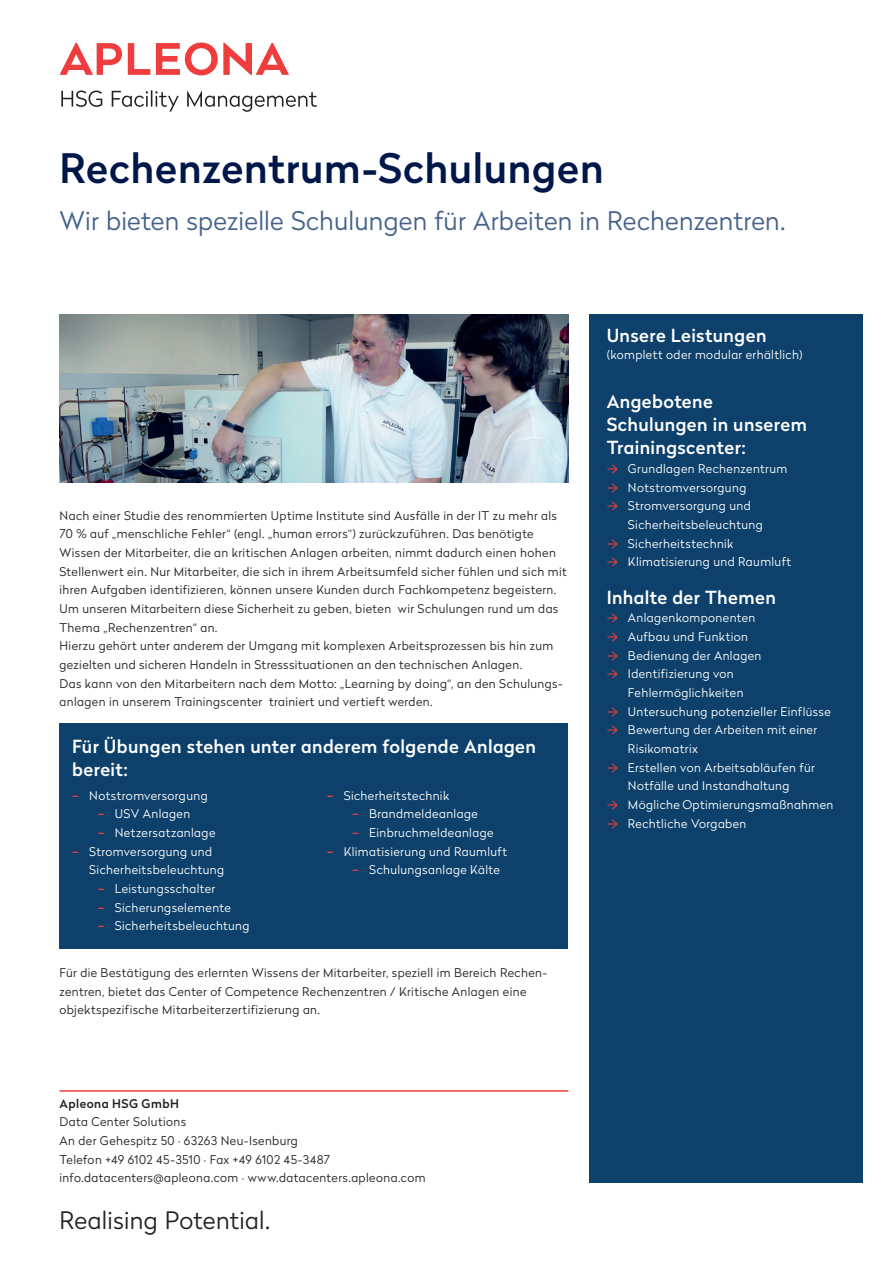
<style>
.page{position:relative;width:893px;height:1263px;background:#fff}
.page>*{position:absolute;margin:0;border:0;box-sizing:border-box;transform-origin:0 0}
.t1{font:500 40.5px "Radikal";letter-spacing:.015em;color:#00174a}
.t2{font:300 25.5px "Radikal";letter-spacing:.01em;color:#436189}
.t3{font:300 24px "Radikal";letter-spacing:.01em;color:#231f20}
.t4{font:500 18px/23.4px "Radikal";letter-spacing:.025em;color:#fff}
.t5{font:300 12px/18.6px "Radikal";letter-spacing:.035em;color:#231f20}
.t6{font:300 12px/18.6px "Radikal";letter-spacing:.035em;color:#fff}
.t7{font:500 12px "Radikal";letter-spacing:.04em;color:#231f20}
.s1{font-size:18px;color:#ee3d3c}
</style>
<div class="page">
<svg style="left:61px;top:90px;width:256px;height:22px"></svg>
<svg style="left:60px;top:43px;width:229px;height:32px"></svg>
<hr style="left:60px;top:1090px;width:508px;height:2px;background:#ee3d3c">
<div style="left:60px;top:724px;width:508px;height:225px;background:#0d416b"></div>
<div style="left:590px;top:314px;width:273px;height:868px;background:#0d416b"></div>
<img style="left:60px;top:314px;width:508px;height:168px">
<h1 class="t1" style="left:60px;top:140px;width:546px">Rechenzentrum-Schulungen</h1>
<h2 class="t2" style="left:60px;top:203px;width:728px">Wir bieten spezielle Schulungen für Arbeiten in Rechenzentren.</h2>
<p class="t5" style="left:60px;top:505px;width:509px">Nach einer Studie des renommierten Uptime Institute sind Ausfälle in der IT zu mehr als 70 % auf „menschliche Fehler“ (engl. „human errors“) zurückzuführen. Das benötigte Wissen der Mitarbeiter, die an kritischen Anlagen arbeiten, nimmt dadurch einen hohen Stellenwert ein. Nur Mitarbeiter, die sich in ihrem Arbeitsumfeld sicher fühlen und sich mit ihren Aufgaben identifizieren, können unsere Kunden durch Fachkompetenz begeistern.<br>Um unseren Mitarbeitern diese Sicherheit zu geben, bieten wir Schulungen rund um das Thema „Rechenzentren“ an.<br>Hierzu gehört unter anderem der Umgang mit komplexen Arbeitsprozessen bis hin zum gezielten und sicheren Handeln in Stresssituationen an den technischen Anlagen.<br>Das kann von den Mitarbeitern nach dem Motto: „Learning by doing“, an den Schulungs&shy;anlagen in unserem Trainingscenter trainiert und vertieft werden.</p>
<h3 class="t4" style="left:72px;top:734px;width:465px">Für Übungen stehen unter anderem folgende Anlagen bereit:</h3>
<p class="t6" style="left:72px;top:785px;width:137px"><span class="s1">-</span> Notstromversorgung</p>
<p class="t6" style="left:98px;top:804px;width:94px"><span class="s1">-</span> USV Anlagen</p>
<p class="t6" style="left:98px;top:823px;width:119px"><span class="s1">-</span> Netzersatzanlage</p>
<p class="t6" style="left:89px;top:841px;width:136px;text-indent:-17px"><span class="s1">-</span> Stromversorgung und<br>Sicherheitsbeleuchtung</p>
<p class="t6" style="left:98px;top:879px;width:119px"><span class="s1">-</span> Leistungsschalter</p>
<p class="t6" style="left:98px;top:897px;width:135px"><span class="s1">-</span> Sicherungselemente</p>
<p class="t6" style="left:98px;top:916px;width:153px"><span class="s1">-</span> Sicherheitsbeleuchtung</p>
<p class="t6" style="left:327px;top:785px;width:124px"><span class="s1">-</span> Sicherheitstechnik</p>
<p class="t6" style="left:352px;top:804px;width:127px"><span class="s1">-</span> Brandmeldeanlage</p>
<p class="t6" style="left:352px;top:823px;width:143px"><span class="s1">-</span> Einbruchmeldeanlage</p>
<p class="t6" style="left:327px;top:841px;width:182px"><span class="s1">-</span> Klimatisierung und Raumluft</p>
<p class="t6" style="left:352px;top:860px;width:149px"><span class="s1">-</span> Schulungsanlage Kälte</p>
<p class="t5" style="left:60px;top:963px;width:489px">Für die Bestätigung des erlernten Wissens der Mitarbeiter, speziell im Bereich Rechen&shy;zentren, bietet das Center of Competence Rechenzentren / Kritische Anlagen eine objektspezifische Mitarbeiterzertifizierung an.</p>
<p class="t7" style="left:60px;top:1095px;width:121px">Apleona HSG GmbH</p>
<p class="t5" style="left:60px;top:1112px;width:368px">Data Center Solutions<br>An der Gehespitz 50 · 63263 Neu-Isenburg<br>Telefon +49 6102 45-3510 · Fax +49 6102 45-3487 info.datacenters@apleona.com · www.datacenters.apleona.com</p>
<h3 class="t3" style="left:60px;top:1203px;width:212px">Realising Potential.</h3>
<h3 class="t4" style="left:607px;top:323px;width:161px">Unsere Leistungen</h3>
<p class="t6" style="left:607px;top:344px;width:197px">(komplett oder modular erhältlich)</p>
<h3 class="t4" style="left:607px;top:388px;width:202px">Angebotene<br>Schulungen in unserem<br>Trainingscenter:</h3>
<p class="t6" style="left:607px;top:459px;width:182px"><span class="s1">¢</span> Grundlagen Rechenzentrum</p>
<p class="t6" style="left:607px;top:477px;width:141px"><span class="s1">¢</span> Notstromversorgung</p>
<p class="t6" style="left:607px;top:496px;width:146px"><span class="s1">¢</span> Stromversorgung und</p>
<p class="t6" style="left:628px;top:515px;width:136px">Sicherheitsbeleuchtung</p>
<p class="t6" style="left:607px;top:533px;width:128px"><span class="s1">¢</span> Sicherheitstechnik</p>
<p class="t6" style="left:607px;top:552px;width:186px"><span class="s1">¢</span> Klimatisierung und Raumluft</p>
<h3 class="t4" style="left:607px;top:584px;width:171px">Inhalte der Themen</h3>
<p class="t6" style="left:607px;top:608px;width:156px"><span class="s1">¢</span> Anlagenkomponenten <span class="s1">¢</span> Aufbau und Funktion <span class="s1">¢</span> Bedienung der Anlagen <span class="s1">¢</span> Identifizierung von</p>
<p class="t6" style="left:628px;top:683px;width:117px">Fehlermöglichkeiten</p>
<p class="t6" style="left:607px;top:701px;width:226px"><span class="s1">¢</span> Untersuchung potenzieller Einflüsse</p>
<p class="t6" style="left:607px;top:720px;width:212px"><span class="s1">¢</span> Bewertung der Arbeiten mit einer</p>
<p class="t6" style="left:628px;top:739px;width:71px">Risikomatrix</p>
<p class="t6" style="left:607px;top:757px;width:210px"><span class="s1">¢</span> Erstellen von Arbeitsabläufen für</p>
<p class="t6" style="left:628px;top:776px;width:163px">Notfälle und Instandhaltung</p>
<p class="t6" style="left:607px;top:795px;width:228px"><span class="s1">¢</span> Mögliche Optimierungsmaßnahmen</p>
<p class="t6" style="left:607px;top:813px;width:141px"><span class="s1">¢</span> Rechtliche Vorgaben</p>
</div>
